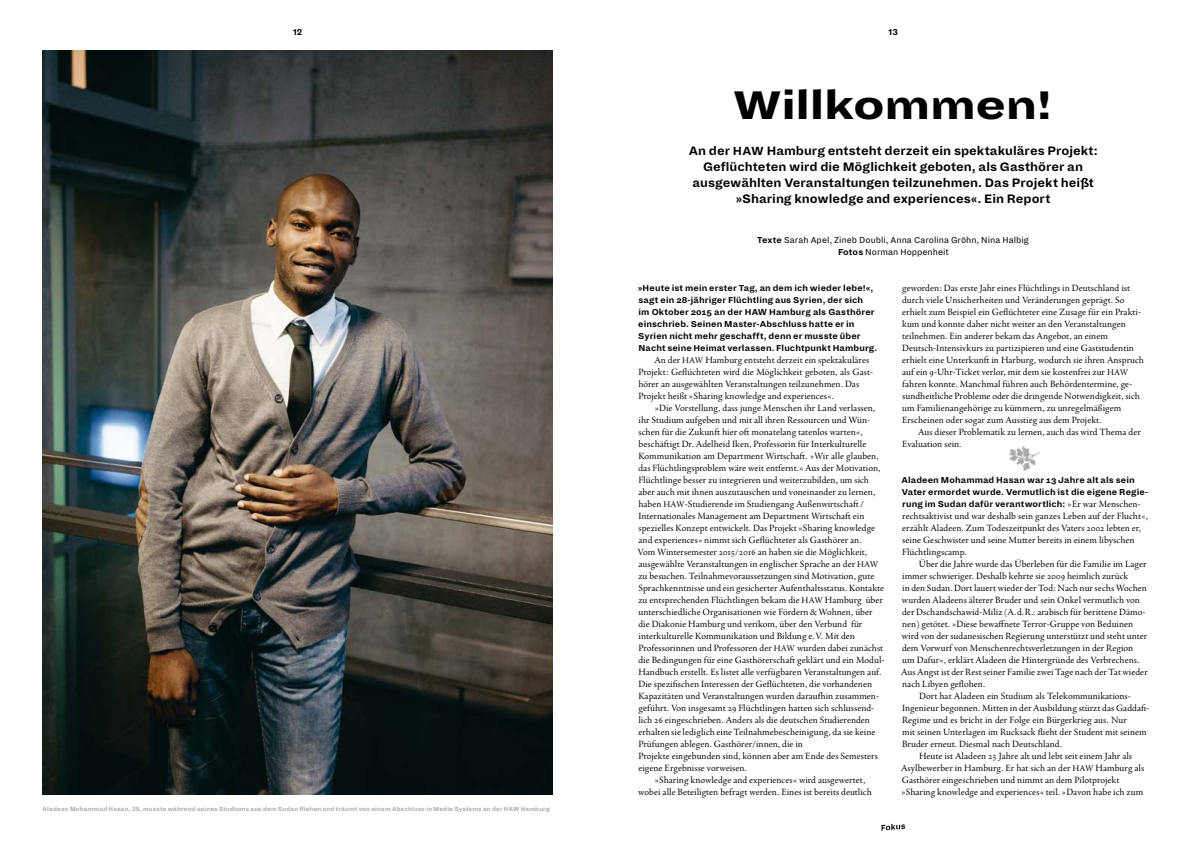
<style>
.page{position:relative;width:1191px;height:865px;background:#fff}
.page>*{position:absolute;margin:0;border:0;box-sizing:border-box;transform-origin:0 0}
.t1{font:900 44px "Dia";letter-spacing:-.015em;color:#000}
.t2{font:700 13.5px/16px "Dia";color:#000;text-align:center}
.t3{font:9.8px/12px "Agmena W1 G";color:#000}
.t4{font:700 9.5px/12px "Dia";letter-spacing:.01em;color:#000}
.t5{font:9.5px/12px "Dia";letter-spacing:.01em;color:#000;text-align:center}
.t6{font:700 6.5px "Dia";letter-spacing:.025em;color:#a7a9a9}
.s1{font-size:13px}
.s2{font-weight:700}
.s3{font-size:9px}
.s4{font-family:"Agmena W1 G";font-weight:400;font-size:9.8px}
</style>
<div class="page">
<svg style="left:881px;top:823px;width:24px;height:7px"></svg>
<img style="left:43px;top:51px;width:510px;height:744px">
<img style="left:1009px;top:447px;width:31px;height:24px">
<p class="t4" style="left:293px;top:26px;width:11px">12</p>
<p class="t4" style="left:888px;top:26px;width:11px">13</p>
<h1 class="t1" style="left:733px;top:77px;width:321px">Willkommen!</h1>
<p class="t2" style="left:689px;top:142px;width:410px">An der <span class="s1">HAW</span> Hamburg entsteht derzeit ein spektakuläres Projekt:<br>Geflüchteten wird die Möglichkeit geboten, als Gasthörer an ausgewählten Veranstaltungen teilzunehmen. Das Projekt heißt »Sharing knowledge and experiences«. Ein Report</p>
<p class="t5" style="left:757px;top:234px;width:273px"><span class="s2">Texte</span> Sarah Apel, Zineb Doubli, Anna Carolina Gröhn, Nina Halbig<br><span class="s2">Fotos</span> Norman Hoppenheit</p>
<p class="t6" style="left:43px;top:805px;width:509px">Aladeen Mohammad Hasan, 25, musste während seines Studiums aus dem Sudan fliehen und träumt von einem Abschluss in Media Systems an der HAW Hamburg</p>
<p class="t4" style="left:638px;top:282px;width:241px">»Heute ist mein erster Tag, an dem ich wieder lebe!«, sagt ein 28-jähriger Flüchtling aus Syrien, der sich<br>im Oktober 2015 an der HAW Hamburg als Gasthörer einschrieb. Seinen Master-Abschluss hatte er in Syrien nicht mehr geschafft, denn er musste über Nacht seine Heimat verlassen. Fluchtpunkt Hamburg.</p>
<p class="t3" style="left:638px;top:353px;width:235px;text-indent:16px">An der <span class="s3">HAW</span> Hamburg entsteht derzeit ein spektakuläres Projekt: Geflüchteten wird die Möglichkeit geboten, als Gast&shy;hörer an ausgewählten Veranstaltungen teilzunehmen. Das Projekt heißt »Sharing knowledge and experiences«.</p>
<p class="t3" style="left:654px;top:401px;width:222px">»Die Vorstellung, dass junge Menschen ihr Land verlassen,</p>
<p class="t3" style="left:638px;top:413px;width:233px">ihr Studium aufgeben und mit all ihren Ressourcen und Wün-</p>
<p class="t3" style="left:638px;top:425px;width:226px">schen für die Zukunft hier oft monatelang tatenlos warten«,</p>
<p class="t3" style="left:638px;top:437px;width:229px">beschäftigt Dr. Adelheid Iken, Professorin für Interkulturelle</p>
<p class="t3" style="left:638px;top:449px;width:242px">Kommunikation am Department Wirtschaft. »Wir alle glauben,</p>
<p class="t3" style="left:638px;top:461px;width:243px">das Flüchtlingsproblem wäre weit entfernt.« Aus der Motivation,</p>
<p class="t3" style="left:638px;top:473px;width:232px">Flüchtlinge besser zu integrieren und weiterzubilden, um sich</p>
<p class="t3" style="left:638px;top:485px;width:238px">aber auch mit ihnen auszutauschen und voneinander zu lernen,</p>
<p class="t3" style="left:638px;top:497px;width:227px">haben <span class="s3">HAW</span>-Studierende im Studiengang Außenwirtschaft/</p>
<p class="t3" style="left:638px;top:509px;width:228px">Internationales Management am Department Wirtschaft ein</p>
<p class="t3" style="left:638px;top:521px;width:238px">spezielles Konzept entwickelt. Das Projekt »Sharing knowledge</p>
<p class="t3" style="left:638px;top:533px;width:225px">and experiences« nimmt sich Geflüchteter als Gasthörer an.</p>
<p class="t3" style="left:637px;top:545px;width:231px">Vom Wintersemester 2015<span class="s3">/</span>2016 an haben sie die Möglichkeit,</p>
<p class="t3" style="left:638px;top:557px;width:241px">ausgewählte Veranstaltungen in englischer Sprache an der <span class="s3">HAW</span></p>
<p class="t3" style="left:638px;top:569px;width:237px">zu besuchen. Teilnahmevoraussetzungen sind Motivation, gute</p>
<p class="t3" style="left:638px;top:581px;width:247px">Sprachkenntnisse und ein gesicherter Aufenthaltsstatus. Kontakte</p>
<p class="t3" style="left:638px;top:593px;width:246px">zu entsprechenden Flüchtlingen bekam die <span class="s3">HAW</span> Hamburg über</p>
<p class="t3" style="left:638px;top:605px;width:235px">unterschiedliche Organisationen wie Fördern&amp;Wohnen, über</p>
<p class="t3" style="left:638px;top:617px;width:225px">die Diakonie Hamburg und verikom, über den Verbund für</p>
<p class="t3" style="left:638px;top:629px;width:218px">interkulturelle Kommunikation und Bildung e.V. Mit den</p>
<p class="t3" style="left:638px;top:641px;width:246px">Professorinnen und Professoren der <span class="s3">HAW</span> wurden dabei zunächst</p>
<p class="t3" style="left:638px;top:653px;width:247px">die Bedingungen für eine Gasthörerschaft geklärt und ein Modul-</p>
<p class="t3" style="left:638px;top:665px;width:245px">Handbuch erstellt. Es listet alle verfügbaren Veranstaltungen auf.</p>
<p class="t3" style="left:638px;top:677px;width:235px">Die spezifischen Interessen der Geflüchteten, die vorhandenen</p>
<p class="t3" style="left:638px;top:689px;width:242px">Kapazitäten und Veranstaltungen wurden daraufhin zusammen-</p>
<p class="t3" style="left:638px;top:701px;width:237px">geführt. Von insgesamt 29 Flüchtlingen hatten sich schlussend-</p>
<p class="t3" style="left:638px;top:713px;width:233px">lich 26 eingeschrieben. Anders als die deutschen Studierenden</p>
<p class="t3" style="left:638px;top:725px;width:239px">erhalten sie lediglich eine Teilnahmebescheinigung, da sie keine</p>
<p class="t3" style="left:638px;top:737px;width:166px">Prüfungen ablegen. Gasthörer/innen, die in</p>
<p class="t3" style="left:638px;top:749px;width:241px">Projekte eingebunden sind, können aber am Ende des Semesters</p>
<p class="t3" style="left:638px;top:761px;width:110px">eigene Ergebnisse vorweisen.</p>
<p class="t3" style="left:654px;top:773px;width:212px">»Sharing knowledge and experiences« wird ausgewertet,</p>
<p class="t3" style="left:638px;top:785px;width:235px">wobei alle Beteiligten befragt werden. Eines ist bereits deutlich</p>
<p class="t3" style="left:902px;top:281px;width:243px">geworden: Das erste Jahr eines Flüchtlings in Deutschland ist durch viele Unsicherheiten und Veränderungen geprägt. So erhielt zum Beispiel ein Geflüchteter eine Zusage für ein Prakti&shy;kum und konnte daher nicht weiter an den Veranstaltungen teilnehmen. Ein anderer bekam das Angebot, an einem Deutsch-Intensivkurs zu partizipieren und eine Gaststudentin erhielt eine Unterkunft in Harburg, wodurch sie ihren Anspruch auf ein 9-Uhr-Ticket verlor, mit dem sie kostenfrei zur <span class="s3">HAW </span>fahren konnte. Manchmal führen auch Behördentermine, ge&shy;sundheitliche Probleme oder die dringende Notwendigkeit, sich um Familienangehörige zu kümmern, zu unregelmäßigem Erscheinen oder sogar zum Ausstieg aus dem Projekt.</p>
<p class="t3" style="left:902px;top:425px;width:240px;text-indent:16px">Aus dieser Problematik zu lernen, auch das wird Thema der<br>Evaluation sein.</p>
<p class="t4" style="left:901px;top:474px;width:248px">Aladeen Mohammad Hasan war 13 Jahre alt als sein<br>Vater ermordet wurde. Vermutlich ist die eigene Regie&shy;rung im Sudan dafür verantwortlich: <span class="s4">»Er war Menschen-</span></p>
<p class="t3" style="left:902px;top:509px;width:247px">rechtsaktivist und war deshalb sein ganzes Leben auf der Flucht«, erzählt Aladeen. Zum Todeszeitpunkt des Vaters 2002 lebten er, seine Geschwister und seine Mutter bereits in einem libyschen Flüchtlingscamp.</p>
<p class="t3" style="left:919px;top:557px;width:229px">Über die Jahre wurde das Überleben für die Familie im Lager</p>
<p class="t3" style="left:902px;top:569px;width:228px">immer schwieriger. Deshalb kehrte sie 2009 heimlich zurück</p>
<p class="t3" style="left:902px;top:581px;width:246px">in den Sudan. Dort lauert wieder der Tod: Nach nur sechs Wochen</p>
<p class="t3" style="left:902px;top:593px;width:240px">wurden Aladeens älterer Bruder und sein Onkel vermutlich von</p>
<p class="t3" style="left:902px;top:605px;width:245px">der Dschandschawid-Miliz (A.d.R.: arabisch für berittene Dämo-</p>
<p class="t3" style="left:902px;top:617px;width:233px">nen) getötet. »Diese bewaffnete Terror-Gruppe von Beduinen</p>
<p class="t3" style="left:902px;top:629px;width:247px">wird von der sudanesischen Regierung unterstützt und steht unter</p>
<p class="t3" style="left:902px;top:641px;width:233px">dem Vorwurf von Menschenrechtsverletzungen in der Region</p>
<p class="t3" style="left:902px;top:653px;width:239px">um Dafur«, erklärt Aladeen die Hintergründe des Verbrechens.</p>
<p class="t3" style="left:901px;top:665px;width:248px">Aus Angst ist der Rest seiner Familie zwei Tage nach der Tat wieder</p>
<p class="t3" style="left:902px;top:677px;width:85px">nach Libyen geflohen.</p>
<p class="t3" style="left:919px;top:689px;width:213px">Dort hat Aladeen ein Studium als Telekommunikations-</p>
<p class="t3" style="left:902px;top:701px;width:249px">Ingenieur begonnen. Mitten in der Ausbildung stürzt das Gaddafi-</p>
<p class="t3" style="left:902px;top:713px;width:226px">Regime und es bricht in der Folge ein Bürgerkrieg aus. Nur</p>
<p class="t3" style="left:902px;top:725px;width:246px">mit seinen Unterlagen im Rucksack flieht der Student mit seinem</p>
<p class="t3" style="left:902px;top:737px;width:161px">Bruder erneut. Diesmal nach Deutschland.</p>
<p class="t3" style="left:919px;top:749px;width:214px">Heute ist Aladeen 25 Jahre alt und lebt seit einem Jahr als</p>
<p class="t3" style="left:901px;top:761px;width:245px">Asylbewerber in Hamburg. Er hat sich an der <span class="s3">HAW</span> Hamburg als</p>
<p class="t3" style="left:902px;top:773px;width:219px">Gasthörer eingeschrieben und nimmt an dem Pilotprojekt</p>
<p class="t3" style="left:901px;top:785px;width:244px">»Sharing knowledge and experiences« teil. »Davon habe ich zum</p>
</div>
